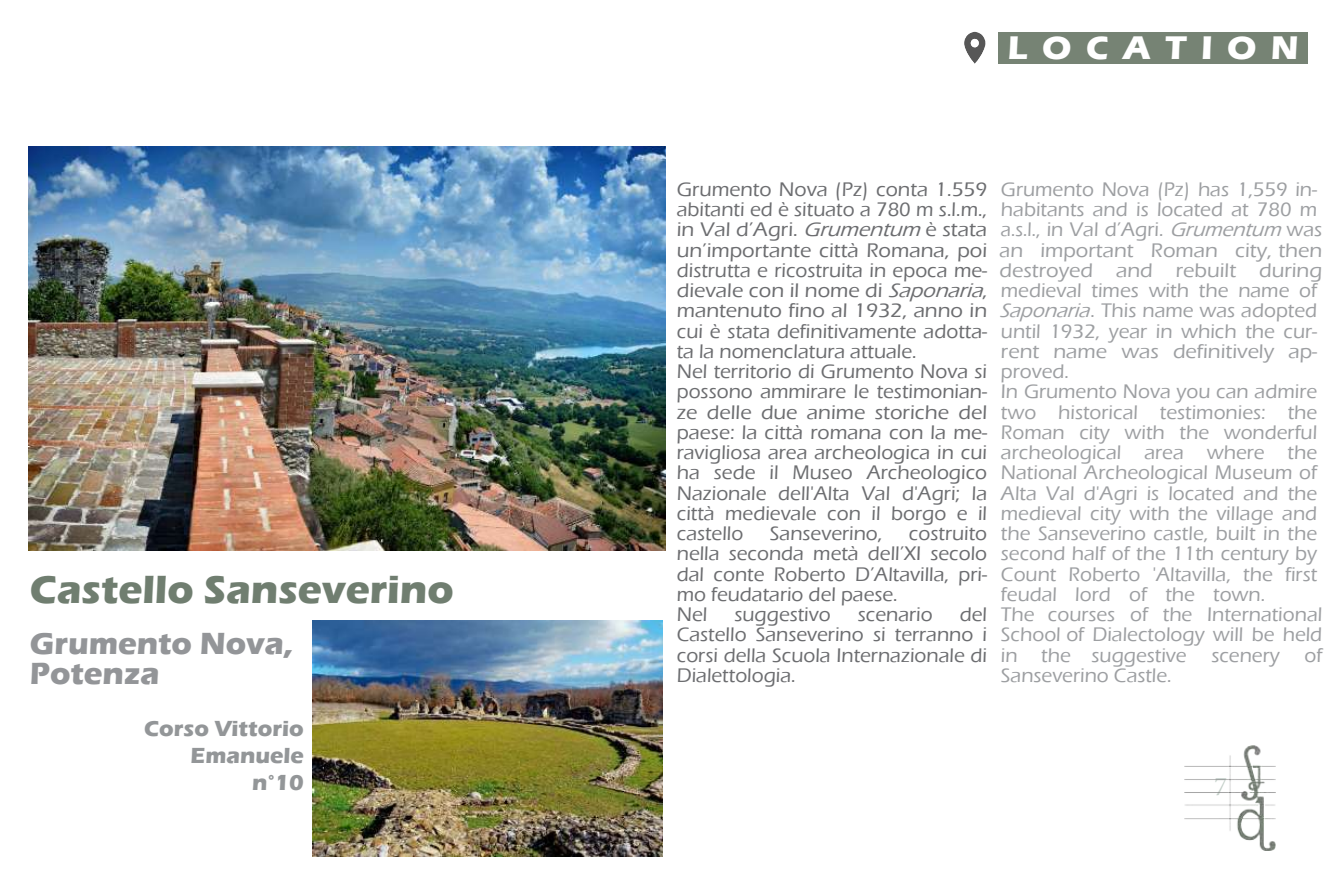
<style>
.page{position:relative;width:1340px;height:893px;background:#fff}
.page>*{position:absolute;margin:0;border:0;box-sizing:border-box;transform-origin:0 0}
.t1{font:700 40.5px "Eras ITC";color:#707e70}
.t2{font:700 33.75px "Eras ITC";letter-spacing:.43em;color:#fff}
.t3{font:700 31.5px/30.2px "Eras ITC";color:#939598}
.t4{font:27px "Minion Pro";color:#c3cfc8}
.t5{font:700 22.5px/27px "Eras ITC";color:#939698;text-align:right}
.t6{font:500 20.25px/20.2px "Eras ITC";color:#6c6d70}
.t7{font:500 20.25px/20.2px "Eras ITC";color:#9d9fa2}
.s1{font-style:italic}
</style>
<div class="page">
<div style="left:998px;top:32px;width:309px;height:32px;background:#768374"></div>
<svg style="left:964px;top:32px;width:21px;height:32px"></svg>
<img style="left:29px;top:146px;width:637px;height:404px">
<img style="left:312px;top:620px;width:350px;height:236px">
<img style="left:1184px;top:745px;width:91px;height:105px">
<h1 class="t1" style="left:30px;top:566px;width:425px">Castello Sanseverino</h1>
<h3 class="t3" style="left:30px;top:629px;width:265px">Grumento Nova,<br>Potenza</h3>
<p class="t5" style="left:144px;top:715px;width:161px">Corso Vittorio<br>Emanuele n°10</p>
<h2 class="t2" style="left:1008px;top:28px;width:292px">LOCATION</h2>
<p class="t6" style="left:676px;top:179px;width:313px">Grumento Nova (Pz) conta 1.559 abitanti ed è situato a 780 m s.l.m., in Val d’Agri. <span class="s1">Grumentum</span> è stata un’importante città Romana, poi distrutta e ricostruita in epoca me&shy;dievale con il nome di <span class="s1">Saponaria</span>, mantenuto fino al 1932, anno in cui è stata definitivamente adotta&shy;ta la nomenclatura attuale.<br>Nel territorio di Grumento Nova si possono ammirare le testimonian&shy;ze delle due anime storiche del paese: la città romana con la me&shy;ravigliosa area archeologica in cui ha sede il Museo Archeologico<br>Nazionale dell'Alta Val d'Agri; la città medievale con il borgo e il castello</p>
<p class="t6" style="left:770px;top:523px;width:114px">Sanseverino,</p>
<p class="t6" style="left:676px;top:523px;width:312px;text-indent:232px">costruito nella seconda metà dell’XI secolo dal conte Roberto D’Altavilla, pri&shy;mo feudatario del paese.<br>Nel</p>
<p class="t6" style="left:734px;top:604px;width:98px">suggestivo</p>
<p class="t6" style="left:857px;top:604px;width:76px">scenario</p>
<p class="t6" style="left:676px;top:604px;width:312px;text-align:justify;text-indent:283px">del Castello Sanseverino si terranno i corsi della Scuola Internazionale di Dialettologia.</p>
<p class="t7" style="left:999px;top:179px;width:324px">Grumento Nova (Pz) has 1,559 in&shy;habitants and is located at 780 m a.s.l., in Val d’Agri. <span class="s1">Grumentum</span> was an important Roman city, then destroyed and rebuilt during medieval times with the name of<br><span class="s1">Saponaria</span>. This name was adopted until 1932, year in which the cur&shy;rent name was definitively ap&shy;proved.<br>In Grumento Nova you can admire two historical testimonies: the<br>Roman city with the wonderful archeological area where the<br>National Archeological Museum of<br>Alta Val d'Agri is located and the medieval city with the village and the Sanseverino castle, built in the second half of the 11th century by<br>Count Roberto 'Altavilla, the first feudal lord of the town.<br>The courses of the International<br>School of Dialectology will be held in the suggestive scenery of<br>Sanseverino Castle.</p>
<h3 class="t4" style="left:1214px;top:768px;width:14px">7</h3>
</div>
